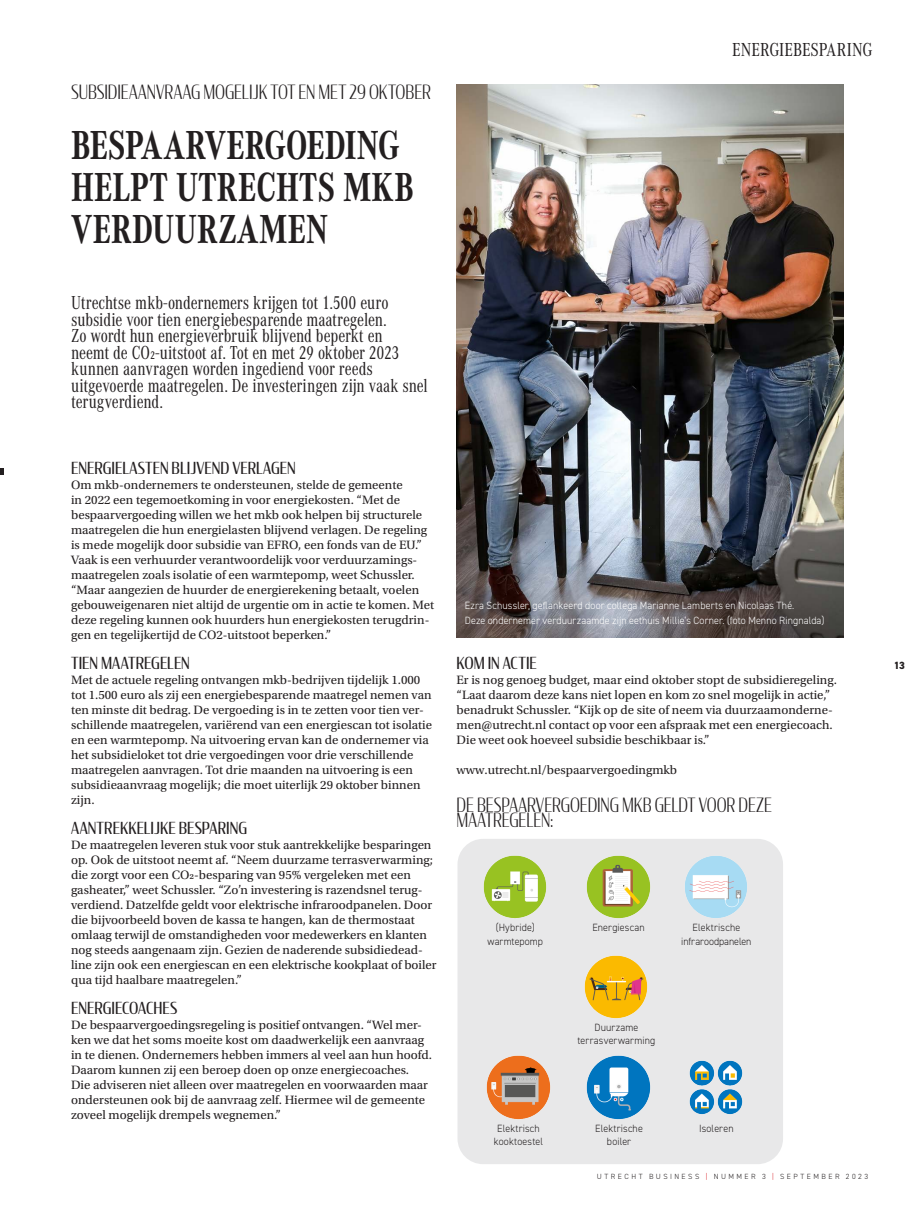
<style>
.page{position:relative;width:915px;height:1212px;background:#fff}
.page>*{position:absolute;margin:0;border:0;box-sizing:border-box;transform-origin:0 0}
.t1{font:700 42px/42px "Corporate A Cond Pro";color:#231f20;scale:.95 1}
.t2{font:19.5px/16.5px "Corporate A Cond Pro";letter-spacing:-.01em;color:#231f20;scale:.95 1}
.t3{font:300 19.5px/15px "Condor Cond";letter-spacing:-.005em;color:#231f20;scale:.95 1}
.t4{font:19.5px "Corporate A Cond Pro";letter-spacing:-.01em;color:#231f20}
.t5{font:16.5px "Condor Cond";letter-spacing:.005em;color:#231f20}
.t6{font:12.75px/15px "Utopia Std";color:#231f20}
.t7{font:300 10.5px/15px "DIN2014";letter-spacing:.01em;color:#fff;scale:.95 1}
.t8{font:300 10.5px/13.5px "DIN2014";letter-spacing:.01em;color:#231f20;text-align:center;scale:.95 1}
.t9{font:800 10.5px "DIN2014";color:#231f20}
.t10{font:300 7.5px "DIN2014";letter-spacing:.325em;color:#231f20}
.s1{color:#d81c23}
</style>
<div class="page">
<svg style="left:0;top:469px;width:4px;height:6px"></svg>
<div style="left:457px;top:839px;width:325px;height:325px;background:#e8e8e9;border-radius:26px"></div>
<img style="left:456px;top:84px;width:387px;height:553px">
<img style="left:483px;top:855px;width:63px;height:63px">
<img style="left:486px;top:1056px;width:64px;height:63px">
<img style="left:586px;top:1056px;width:63px;height:63px">
<img style="left:685px;top:856px;width:62px;height:62px">
<img style="left:586px;top:855px;width:63px;height:63px">
<img style="left:689px;top:1060px;width:54px;height:54px">
<img style="left:584px;top:955px;width:63px;height:63px">
<h2 class="t3" style="left:71px;top:84px;width:380px">SUBSIDIEAANVRAAG MOGELIJK TOT EN MET 29 OKTOBER</h2>
<h1 class="t1" style="left:71px;top:123px;width:362px">BESPAARVERGOEDING<br>HELPT UTRECHTS MKB<br>VERDUURZAMEN</h1>
<h2 class="t4" style="left:731px;top:36px;width:142px">ENERGIEBESPARING</h2>
<p class="t2" style="left:71px;top:294px;width:377px">Utrechtse mkb-ondernemers krijgen tot 1.500 euro subsidie voor tien energiebesparende maatregelen.<br>Zo wordt hun energieverbruik blijvend beperkt en<br>neemt de CO2-uitstoot af. Tot en met 29 oktober 2023 kunnen aanvragen worden ingediend voor reeds uitgevoerde maatregelen. De investeringen zijn vaak snel terugverdiend.</p>
<p class="t5" style="left:71px;top:458px;width:226px">ENERGIELASTEN BLIJVEND VERLAGEN</p>
<p class="t6" style="left:71px;top:478px;width:364px">Om mkb-ondernemers te ondersteunen, stelde de gemeente<br>in 2022 een tegemoetkoming in voor energiekosten. “Met de bespaarvergoeding willen we het mkb ook helpen bij structurele maatregelen die hun energielasten blijvend verlagen. De regeling is mede mogelijk door subsidie van EFRO, een fonds van de EU.” Vaak is een verhuurder verantwoordelijk voor verduurzamings&shy;maatregelen zoals isolatie of een warmtepomp, weet Schussler. “Maar aangezien de huurder de energierekening betaalt, voelen gebouweigenaren niet altijd de urgentie om in actie te komen. Met deze regeling kunnen ook huurders hun energiekosten terugdrin&shy;gen en tegelijkertijd de CO2-uitstoot beperken.”</p>
<p class="t5" style="left:71px;top:653px;width:120px">TIEN MAATREGELEN</p>
<p class="t6" style="left:71px;top:673px;width:362px">Met de actuele regeling ontvangen mkb-bedrijven tijdelijk 1.000 tot 1.500 euro als zij een energiebesparende maatregel nemen van ten minste dit bedrag. De vergoeding is in te zetten voor tien ver&shy;schillende maatregelen, variërend van een energiescan tot isolatie en een warmtepomp. Na uitvoering ervan kan de ondernemer via het subsidieloket tot drie vergoedingen voor drie verschillende maatregelen aanvragen. Tot drie maanden na uitvoering is een subsidieaanvraag mogelijk; die moet uiterlijk 29 oktober binnen zijn.</p>
<p class="t5" style="left:71px;top:818px;width:177px">AANTREKKELIJKE BESPARING</p>
<p class="t6" style="left:71px;top:838px;width:367px">De maatregelen leveren stuk voor stuk aantrekkelijke besparingen op. Ook de uitstoot neemt af. “Neem duurzame terrasverwarming; die zorgt voor een CO2-besparing van 95% vergeleken met een gasheater,” weet Schussler. “Zo’n investering is razendsnel terug&shy;verdiend. Datzelfde geldt voor elektrische infraroodpanelen. Door die bijvoorbeeld boven de kassa te hangen, kan de thermostaat omlaag terwijl de omstandigheden voor medewerkers en klanten nog steeds aangenaam zijn. Gezien de naderende subsidiedead&shy;line zijn ook een energiescan en een elektrische kookplaat of boiler qua tijd haalbare maatregelen.”</p>
<p class="t5" style="left:71px;top:998px;width:108px">ENERGIECOACHES</p>
<p class="t6" style="left:71px;top:1018px;width:362px">De bespaarvergoedingsregeling is positief ontvangen. “Wel mer&shy;ken we dat het soms moeite kost om daadwerkelijk een aanvraag in te dienen. Ondernemers hebben immers al veel aan hun hoofd.<br>Daarom kunnen zij een beroep doen op onze energiecoaches.<br>Die adviseren niet alleen over maatregelen en voorwaarden maar ondersteunen ook bij de aanvraag zelf. Hiermee wil de gemeente zoveel mogelijk drempels wegnemen.”</p>
<p class="t7" style="left:464px;top:598px;width:380px">Ezra Schussler, geflankeerd door collega Marianne Lamberts en Nicolaas Thé.<br>Deze ondernemer verduurzaamde zijn eethuis Millie’s Corner. (foto Menno Ringnalda)</p>
<p class="t5" style="left:456px;top:653px;width:82px">KOM IN ACTIE</p>
<p class="t6" style="left:456px;top:673px;width:381px">Er is nog genoeg budget, maar eind oktober stopt de subsidieregeling. “Laat daarom deze kans niet lopen en kom zo snel mogelijk in actie,” benadrukt Schussler. “Kijk op de site of neem via duurzaamonderne&shy;men@utrecht.nl contact op voor een afspraak met een energiecoach.<br>Die weet ook hoeveel subsidie beschikbaar is.”</p>
<p class="t6" style="left:456px;top:763px;width:222px">www.utrecht.nl/bespaarvergoedingmkb</p>
<h2 class="t3" style="left:456px;top:797px;width:333px">DE BESPAARVERGOEDING MKB GELDT VOOR DEZE<br>MAATREGELEN:</h2>
<p class="t8" style="left:487px;top:921px;width:60px">(Hybride) warmtepomp</p>
<p class="t8" style="left:592px;top:921px;width:57px">Energiescan</p>
<p class="t8" style="left:681px;top:921px;width:75px">Elektrische infraroodpanelen</p>
<p class="t8" style="left:577px;top:1020px;width:83px">Duurzame terrasverwarming</p>
<p class="t8" style="left:493px;top:1121px;width:53px">Elektrisch kooktoestel</p>
<p class="t8" style="left:595px;top:1121px;width:52px">Elektrische boiler</p>
<p class="t8" style="left:699px;top:1121px;width:38px">Isoleren</p>
<p class="t10" style="left:596px;top:1172px;width:273px">UTRECHT BUSINESS <span class="s1">|</span> NUMMER 3 <span class="s1">|</span> SEPTEMBER 2023</p>
<p class="t9" style="left:893px;top:658px;width:13px">13</p>
</div>
